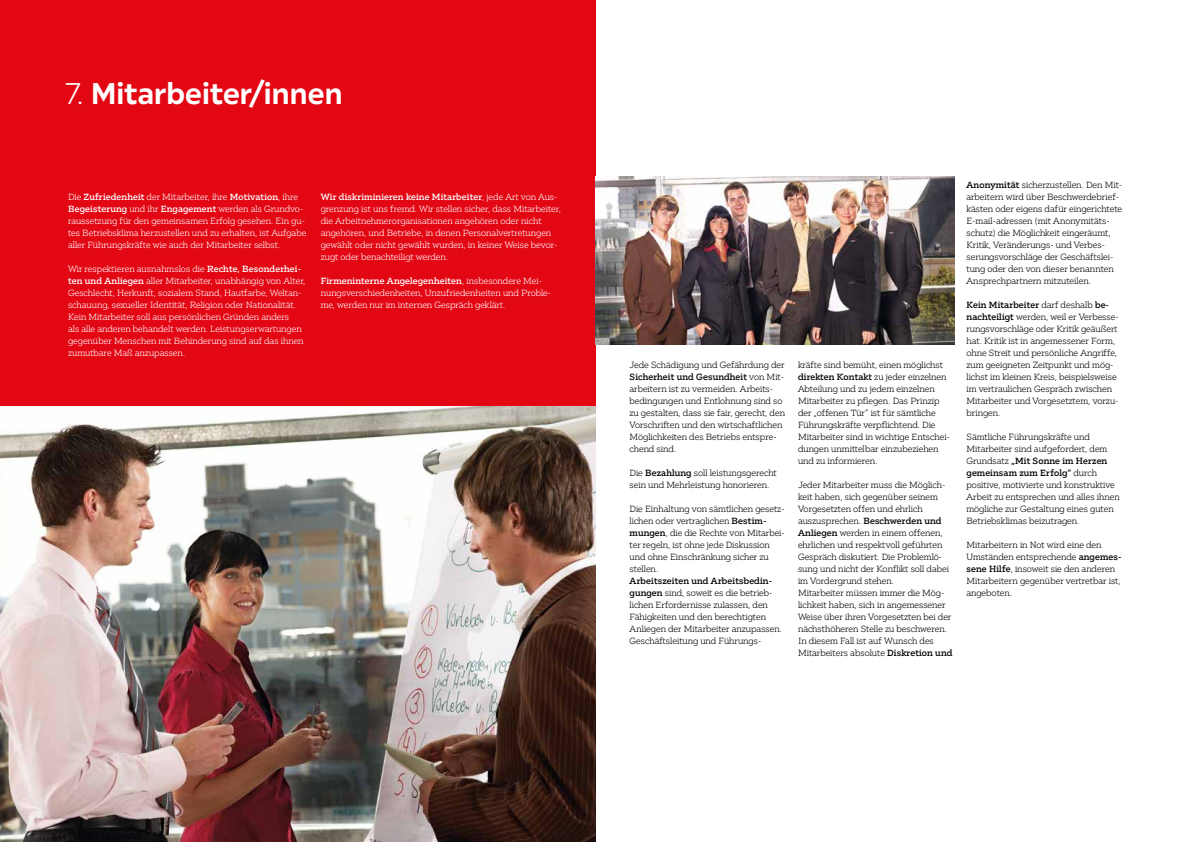
<style>
.page{position:relative;width:1191px;height:842px;background:#fff}
.page>*{position:absolute;margin:0;border:0;box-sizing:border-box;transform-origin:0 0}
.t1{font:700 30px "XXX Lutz Sans";letter-spacing:.005em;color:#fff}
.t2{font:300 9px/12px "XXX Lutz Serif";color:#000}
.t3{font:300 9px/12px "XXX Lutz Serif";color:#fff}
.s1{font-weight:300}
.s2{font-weight:500}
</style>
<div class="page">
<div style="left:0;top:0;width:595px;height:842px;background:#e30613"></div>
<img style="left:595px;top:176px;width:359px;height:168px">
<img style="left:0;top:406px;width:595px;height:436px">
<h1 class="t1" style="left:66px;top:74px;width:278px"><span class="s1">7.</span> Mitarbeiter/innen</h1>
<p class="t3" style="left:68px;top:191px;width:240px">Die <span class="s2">Zufriedenheit</span> der Mitarbeiter, ihre <span class="s2">Motivation</span>, ihre <span class="s2">Begeisterung</span> und ihr <span class="s2">Engagement</span> werden als Grundvo&shy;raussetzung für den gemeinsamen Erfolg gesehen. Ein gu&shy;tes Betriebsklima herzustellen und zu erhalten, ist Aufgabe aller Führungskräfte wie auch der Mitarbeiter selbst.</p>
<p class="t3" style="left:68px;top:263px;width:239px">Wir respektieren ausnahmslos die <span class="s2">Rechte, Besonderhei&shy;ten und Anliegen</span> aller Mitarbeiter, unabhängig von Alter, Geschlecht, Herkunft, sozialem Stand, Hautfarbe, Weltan&shy;schauung, sexueller Identität, Religion oder Nationalität.<br>Kein Mitarbeiter soll aus persönlichen Gründen anders<br>als alle anderen behandelt werden. Leistungserwartungen gegenüber Menschen mit Behinderung sind auf das ihnen zumutbare Maß anzupassen.</p>
<p class="t3" style="left:321px;top:191px;width:242px"><span class="s2">Wir diskriminieren keine Mitarbeiter</span>, jede Art von Aus&shy;grenzung ist uns fremd. Wir stellen sicher, dass Mitarbeiter, die Arbeitnehmerorganisationen angehören oder nicht angehören, und Betriebe, in denen Personalvertretungen gewählt oder nicht gewählt wurden, in keiner Weise bevor&shy;zugt oder benachteiligt werden.</p>
<p class="t3" style="left:321px;top:275px;width:232px"><span class="s2">Firmeninterne Angelegenheiten</span>, insbesondere Mei&shy;nungsverschiedenheiten, Unzufriedenheiten und Proble&shy;me, werden nur im internen Gespräch geklärt.</p>
<p class="t2" style="left:629px;top:359px;width:157px">Jede Schädigung und Gefährdung der <span class="s2">Sicherheit und Gesundheit</span> von Mit&shy;arbeitern ist zu vermeiden. Arbeits&shy;bedingungen und Entlohnung sind so zu gestalten, dass sie fair, gerecht, den Vorschriften und den wirtschaftlichen Möglichkeiten des Betriebs entspre&shy;chend sind.</p>
<p class="t2" style="left:629px;top:467px;width:149px">Die <span class="s2">Bezahlung</span> soll leistungsgerecht sein und Mehrleistung honorieren.</p>
<p class="t2" style="left:629px;top:503px;width:157px">Die Einhaltung von sämtlichen gesetz&shy;lichen oder vertraglichen <span class="s2">Bestim&shy;mungen</span>, die die Rechte von Mitarbei&shy;ter regeln, ist ohne jede Diskussion und ohne Einschränkung sicher zu stellen.</p>
<p class="t2" style="left:629px;top:575px;width:154px"><span class="s2">Arbeitszeiten und Arbeitsbedin&shy;gungen</span> sind, soweit es die betrieb&shy;lichen Erfordernisse zulassen, den Fähigkeiten und den berechtigten Anliegen der Mitarbeiter anzupassen.<br>Geschäftsleitung und Führungs-</p>
<p class="t2" style="left:798px;top:359px;width:153px">kräfte sind bemüht, einen möglichst <span class="s2">direkten Kontakt</span> zu jeder einzelnen Abteilung und zu jedem einzelnen Mitarbeiter zu pflegen. Das Prinzip der „offenen Tür“ ist für sämtliche Führungskräfte verpflichtend. Die Mitarbeiter sind in wichtige Entschei&shy;dungen unmittelbar einzubeziehen und zu informieren.</p>
<p class="t2" style="left:798px;top:479px;width:156px">Jeder Mitarbeiter muss die Möglich&shy;keit haben, sich gegenüber seinem Vorgesetzten offen und ehrlich auszusprechen. <span class="s2">Beschwerden und Anliegen</span> werden in einem offenen, ehrlichen und respektvoll geführten Gespräch diskutiert. Die Problemlö&shy;sung und nicht der Konflikt soll dabei im Vordergrund stehen.<br>Mitarbeiter müssen immer die Mög&shy;lichkeit haben, sich in angemessener Weise über ihren Vorgesetzten bei der nächsthöheren Stelle zu beschweren.<br>In diesem Fall ist auf Wunsch des Mitarbeiters absolute <span class="s2">Diskretion und</span></p>
<p class="t2" style="left:966px;top:179px;width:157px"><span class="s2">Anonymität</span> sicherzustellen. Den Mit&shy;arbeitern wird über Beschwerdebrief&shy;kästen oder eigens dafür eingerichtete E-mail-adressen (mit Anonymitäts&shy;schutz) die Möglichkeit eingeräumt, Kritik, Veränderungs- und Verbes&shy;serungsvorschläge der Geschäftslei&shy;tung oder den von dieser benannten Ansprechpartnern mitzuteilen.</p>
<p class="t2" style="left:966px;top:299px;width:154px"><span class="s2">Kein Mitarbeiter</span> darf deshalb <span class="s2">be&shy;nachteiligt</span> werden, weil er Verbesse&shy;rungsvorschläge oder Kritik geäußert hat. Kritik ist in angemessener Form, ohne Streit und persönliche Angriffe, zum geeigneten Zeitpunkt und mög&shy;lichst im kleinen Kreis, beispielsweise im vertraulichen Gespräch zwischen Mitarbeiter und Vorgesetztem, vorzu&shy;bringen.</p>
<p class="t2" style="left:966px;top:431px;width:155px">Sämtliche Führungskräfte und Mitarbeiter sind aufgefordert, dem Grundsatz <span class="s2">„Mit Sonne im Herzen gemeinsam zum Erfolg“</span> durch positive, motivierte und konstruktive Arbeit zu entsprechen und alles ihnen mögliche zur Gestaltung eines guten Betriebsklimas beizutragen.</p>
<p class="t2" style="left:966px;top:539px;width:157px">Mitarbeitern in Not wird eine den<br>Umständen entsprechende <span class="s2">angemes&shy;sene Hilfe</span>, insoweit sie den anderen<br>Mitarbeitern gegenüber vertretbar ist, angeboten.</p>
</div>
